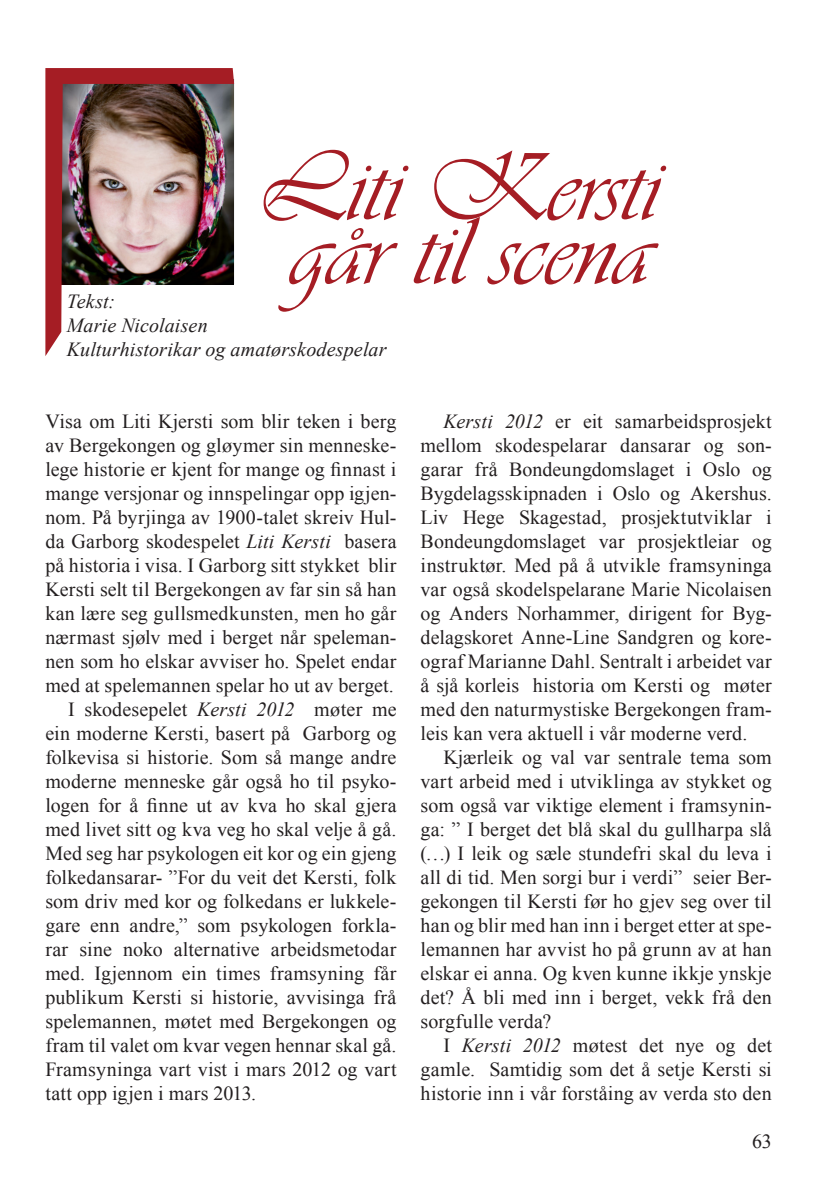
<style>
.page{position:relative;width:840px;height:1191px;background:#fff}
.page>*{position:absolute;margin:0;border:0;box-sizing:border-box;transform-origin:0 0}
._01_Undertittel{font:100px "Vivaldii";letter-spacing:-.005em;color:#a51d24}
._01_Brødtekst{font:20px/24px "Times New Roman";letter-spacing:.005em;color:#231f20;text-align:justify}
._01_Bildetekst{font:italic 20px "Times New Roman";letter-spacing:.005em;color:#231f20}
.s1{font-style:italic}
</style>
<div class="page">
<img style="left:45px;top:68px;width:189px;height:288px">
<p class="_01_Undertittel" style="left:256px;top:129px;width:403px">Liti Kersti</p>
<p class="_01_Undertittel" style="left:290px;top:193px;width:361px">går til scena</p>
<p class="_01_Bildetekst" style="left:67px;top:288px;width:50px">Tekst:</p>
<p class="_01_Bildetekst" style="left:67px;top:312px;width:142px">Marie Nicolaisen</p>
<p class="_01_Bildetekst" style="left:67px;top:336px;width:321px">Kulturhistorikar og amatørskodespelar</p>
<p class="_01_Brødtekst" style="left:45px;top:409px;width:352px">Visa om Liti Kjersti som blir teken i berg av Bergekongen og gløymer sin menneske&shy;lege historie er kjent for mange og finnast i mange versjonar og innspelingar opp igjen&shy;nom. På byrjinga av 1900-talet skreiv Hul&shy;da Garborg skodespelet <span class="s1">Liti Kersti</span> basera på historia i visa. I Garborg sitt stykket blir Kersti selt til Bergekongen av far sin så han kan lære seg gullsmedkunsten, men ho går nærmast sjølv med i berget når speleman&shy;nen som ho elskar avviser ho. Spelet endar med at spelemannen spelar ho ut av berget.</p>
<p class="_01_Brødtekst" style="left:45px;top:697px;width:352px;text-indent:23px">I skodesepelet <span class="s1">Kersti 2012</span> møter me ein moderne Kersti, basert på Garborg og folkevisa si historie. Som så mange andre moderne menneske går også ho til psyko&shy;logen for å finne ut av kva ho skal gjera med livet sitt og kva veg ho skal velje å gå.<br>Med seg har psykologen eit kor og ein gjeng folkedansarar- ”For du veit det Kersti, folk som driv med kor og folkedans er lukkele&shy;gare enn andre,” som psykologen forkla&shy;rar sine noko alternative arbeidsmetodar med. Igjennom ein times framsyning får publikum Kersti si historie, avvisinga frå spelemannen, møtet med Bergekongen og fram til valet om kvar vegen hennar skal gå.<br>Framsyninga vart vist i mars 2012 og vart tatt opp igjen i mars 2013.</p>
<p class="_01_Brødtekst" style="left:420px;top:409px;width:352px;text-indent:23px"><span class="s1">Kersti 2012</span> er eit samarbeidsprosjekt mellom skodespelarar dansarar og son&shy;garar frå Bondeungdomslaget i Oslo og Bygdelagsskipnaden i Oslo og Akershus.<br>Liv Hege Skagestad, prosjektutviklar i Bondeungdomslaget var prosjektleiar og instruktør. Med på å utvikle framsyninga var også skodelspelarane Marie Nicolaisen og Anders Norhammer, dirigent for Byg&shy;delagskoret Anne-Line Sandgren og kore&shy;ograf Marianne Dahl. Sentralt i arbeidet var å sjå korleis historia om Kersti og møter med den naturmystiske Bergekongen fram&shy;leis kan vera aktuell i vår moderne verd.</p>
<p class="_01_Brødtekst" style="left:420px;top:745px;width:352px;text-indent:23px">Kjærleik og val var sentrale tema som vart arbeid med i utviklinga av stykket og som også var viktige element i framsynin&shy;ga: ” I berget det blå skal du gullharpa slå (…) I leik og sæle stundefri skal du leva i all di tid. Men sorgi bur i verdi” seier Ber&shy;gekongen til Kersti før ho gjev seg over til han og blir med han inn i berget etter at spe&shy;lemannen har avvist ho på grunn av at han elskar ei anna. Og kven kunne ikkje ynskje det? Å bli med inn i berget, vekk frå den sorgfulle verda?</p>
<p class="_01_Brødtekst" style="left:420px;top:1033px;width:352px;text-indent:23px">I <span class="s1">Kersti 2012</span> møtest det nye og det gamle. Samtidig som det å setje Kersti si historie inn i vår forståing av verda sto den</p>
<p class="_01_Brødtekst" style="left:751px;top:1129px;width:21px">63</p>
</div>
